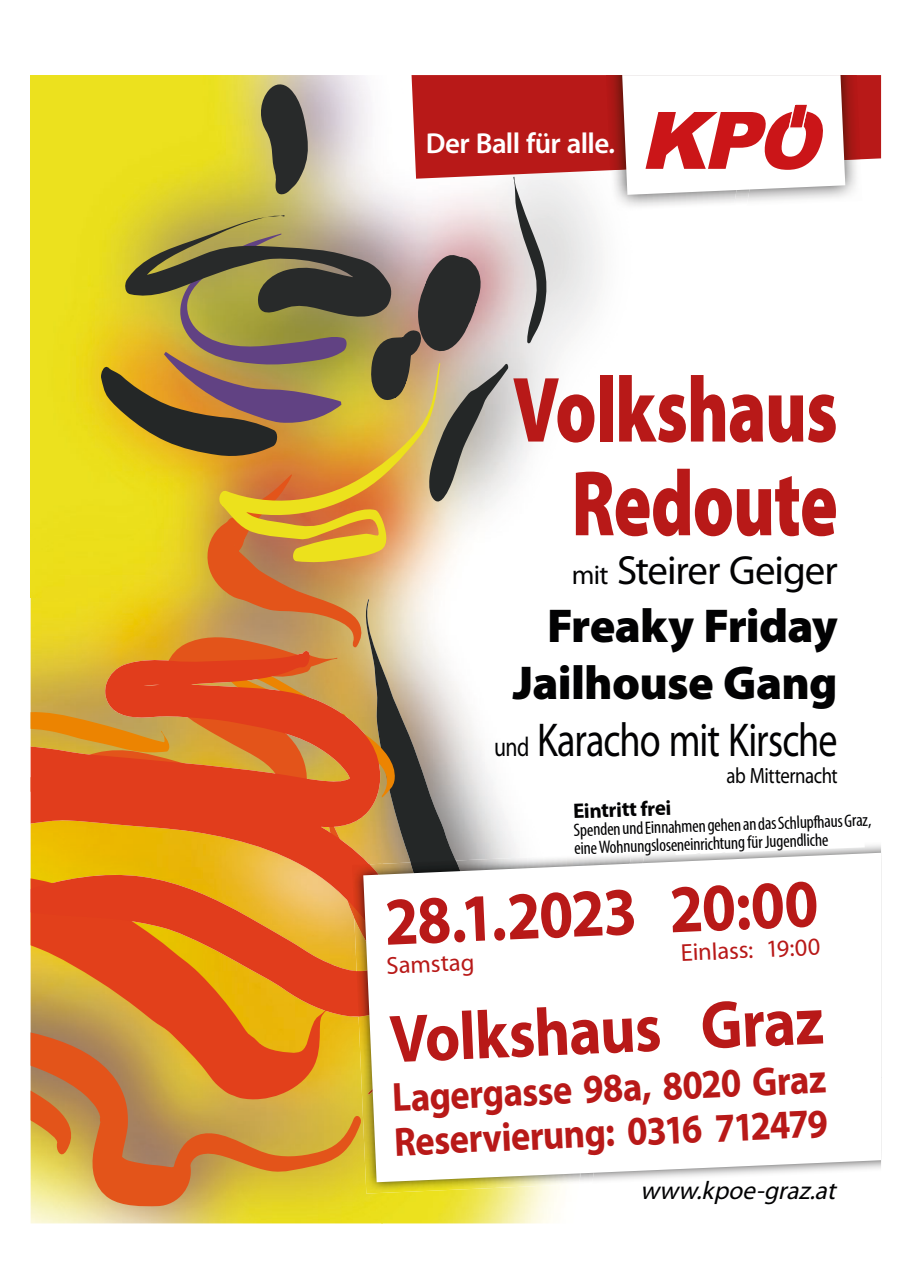
<style>
.page{position:relative;width:910px;height:1276px;background:#fff}
.page>*{position:absolute;margin:0;border:0;box-sizing:border-box;transform-origin:0 0}
.t1{font:900 93.6px/93.6px "Myriad Pro";letter-spacing:-.015em;color:#b81918;text-align:right;scale:.75 1}
.t2{font:700 68.1px "Myriad Pro";color:#b81918;scale:.9 1}
.t3{font:900 47.7px/57.2px "Myriad Pro";letter-spacing:-.015em;color:#020203;text-align:right}
.t4{font:700 40.8px/44.1px "Myriad Pro";color:#b81918;scale:.9 1}
.t5{font:40.8px "Myriad Pro";letter-spacing:-.025em;color:#020203}
.t6{font:700 30.6px "Myriad Pro";color:#020203}
.t7{font:600 28.95px "Myriad Pro";letter-spacing:-.02em;color:#fff}
.t8{font:italic 25.5px "Myriad Pro";color:#020203}
.t9{font:24.45px "Myriad Pro";color:#b81918}
.t10{font:22.2px "Myriad Pro";letter-spacing:-.025em;color:#020203;scale:.85 1}
.t11{font:700 21px "Myriad Pro";color:#020203}
.t12{font:condensed 18px/18px "Myriad Pro";color:#020203}
.s1{font-style:italic}
.s2{font-size:27.3px}
.s3{font-weight:400;font-size:27.3px}
.s4{font-weight:400}
</style>
<div class="page">
<img style="left:31px;top:598px;width:350px;height:625px">
<img style="left:381px;top:1193px;width:179px;height:30px">
<div style="left:31px;top:75px;width:335px;height:523px;background:#ece11e"></div>
<img style="left:547px;top:179px;width:45px;height:1px">
<svg style="left:31px;top:636px;width:306px;height:13px"></svg>
<svg style="left:335px;top:811px;width:181px;height:213px"></svg>
<svg style="left:364px;top:647px;width:121px;height:205px"></svg>
<svg style="left:31px;top:1019px;width:304px;height:5px;background:#d6882a"></svg>
<svg style="left:31px;top:1024px;width:332px;height:182px;background:#d58e37"></svg>
<svg style="left:31px;top:649px;width:385px;height:370px;background:#da7026"></svg>
<img style="left:100px;top:82px;width:447px;height:565px">
<img style="left:356px;top:1072px;width:213px;height:121px">
<img style="left:352px;top:864px;width:11px;height:152px">
<svg style="left:363px;top:852px;width:518px;height:330px"></svg>
<svg style="left:412px;top:75px;width:469px;height:104px;background:#bd2928"></svg>
<img style="left:753px;top:159px;width:109px;height:42px">
<img style="left:740px;top:195px;width:13px;height:7px">
<img style="left:606px;top:75px;width:254px;height:95px">
<svg style="left:622px;top:75px;width:223px;height:120px"></svg>
<svg style="left:668px;top:847px;width:197px;height:8px"></svg>
<h3 class="t7" style="left:426px;top:125px;width:192px">Der Ball für alle<span class="s1">.</span></h3>
<h1 class="t1" style="left:512px;top:359px;width:435px">Volkshaus<br>Redoute</h1>
<h3 class="t5" style="left:572px;top:545px;width:267px"><span class="s2">mit</span> Steirer Geiger</h3>
<h3 class="t3" style="left:494px;top:595px;width:345px">Freaky Friday<br>Jailhouse Gang <span class="s3">und</span> <span class="s4">Karacho mit Kirsche</span></h3>
<p class="t10" style="left:727px;top:761px;width:132px">ab Mitternacht</p>
<p class="t11" style="left:573px;top:797px;width:100px;rotate:-2deg">Eintritt frei</p>
<p class="t12" style="left:573px;top:821px;width:299px;rotate:-2deg">Spenden und Einnahmen gehen an das Schlupfhaus Graz, eine Wohnungsloseneinrichtung für Jugendliche</p>
<h3 class="t6" style="left:684px;top:824px;width:154px;rotate:-3deg">Eintritt: frei</h3>
<h2 class="t2" style="left:383px;top:876px;width:484px;rotate:-2deg">28.1.2023 20:00</h2>
<h3 class="t9" style="left:386px;top:951px;width:89px;rotate:-3deg">Samstag</h3>
<h3 class="t9" style="left:680px;top:938px;width:141px;rotate:-3deg">Einlass: 19:00</h3>
<h2 class="t2" style="left:388px;top:993px;width:484px;rotate:-2deg">Volkshaus Graz</h2>
<h3 class="t4" style="left:391px;top:1076px;width:484px;rotate:-3deg">Lagergasse 98a, 8020 Graz<br>Reservierung: 0316 712479</h3>
<h3 class="t8" style="left:640px;top:1175px;width:204px">www.kpoe-graz.at</h3>
</div>
